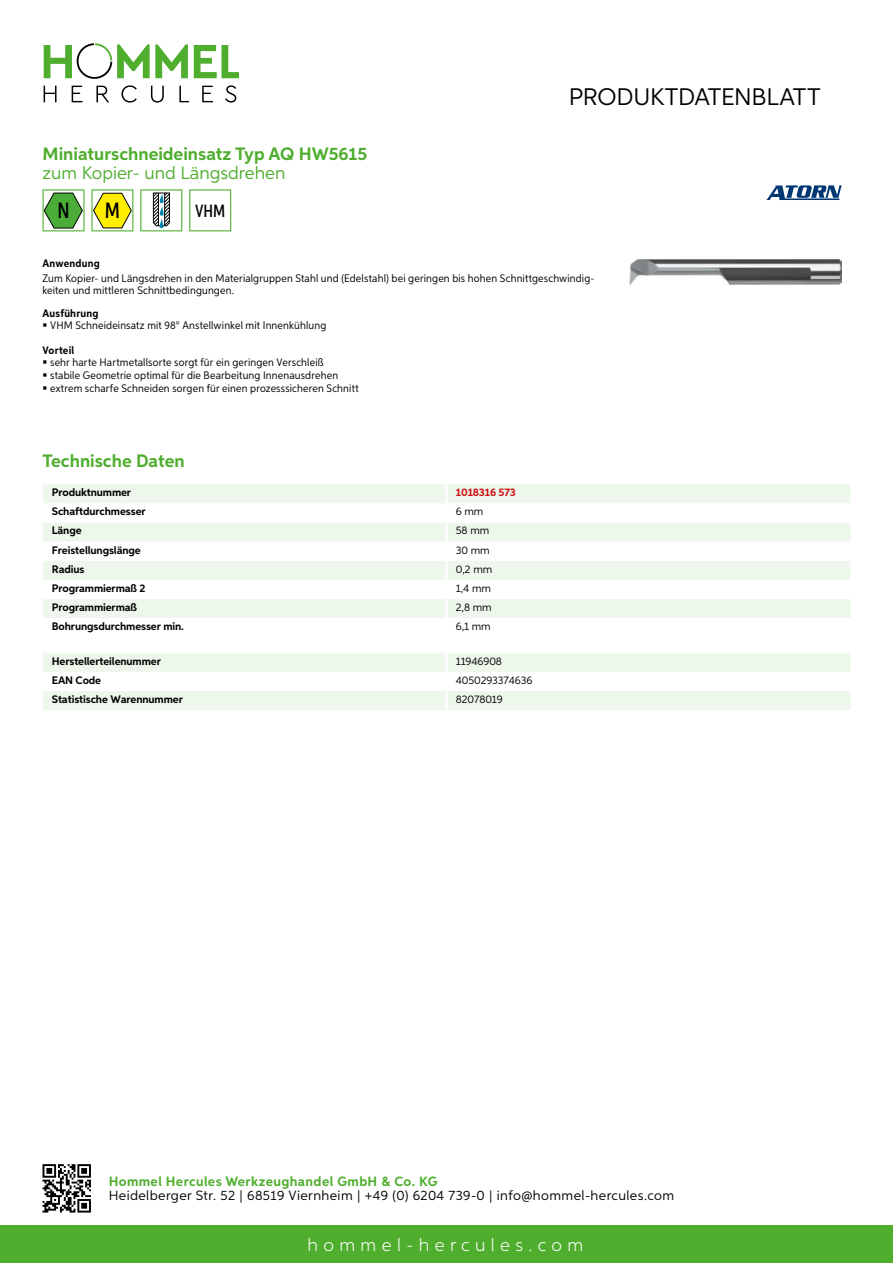
<style>
.page{position:relative;width:893px;height:1263px;background:#fff}
.page>*{position:absolute;margin:0;border:0;box-sizing:border-box;transform-origin:0 0}
.t1{font:24px "Aspira";letter-spacing:-.01em;color:#000}
.t2{font:500 22.2px "Aspira XX Nar";color:#000}
.t3{font:700 18px "Aspira";color:#50ae2f}
.t4{font:18px "Aspira";color:#50ae2f}
.t5{font:300 18px "Aspira";letter-spacing:.3em;color:#fff}
.t6{font:500 17.85px "Aspira XX Nar";color:#000}
.t7{font:13.5px "Aspira";letter-spacing:.03em;color:#000}
.t8{font:700 13.5px "Aspira";letter-spacing:.03em;color:#50ae2f}
.t9{font:10.95px/12.8px "Aspira Nar";letter-spacing:.015em;color:#000}
.t10{font:700 10.95px "Aspira";letter-spacing:-.01em;color:#000}
.t11{font:10.95px "Aspira";letter-spacing:-.01em;color:#000}
.t12{font:700 10.95px "Aspira Nar";letter-spacing:.02em;color:#000}
.t13{font:700 10.95px "Aspira";letter-spacing:-.01em;color:#cd1013}
</style>
<div class="page">
<div style="left:0;top:1226px;width:893px;height:37px;background:#50ae2f"></div>
<svg style="left:43px;top:1164px;width:48px;height:48px"></svg>
<svg style="left:194px;top:45px;width:45px;height:33px"></svg>
<svg style="left:44px;top:43px;width:144px;height:36px"></svg>
<svg style="left:44px;top:86px;width:13px;height:16px"></svg>
<svg style="left:72px;top:86px;width:10px;height:16px"></svg>
<svg style="left:96px;top:86px;width:13px;height:16px"></svg>
<svg style="left:121px;top:85px;width:16px;height:18px"></svg>
<svg style="left:151px;top:86px;width:13px;height:17px"></svg>
<svg style="left:179px;top:86px;width:10px;height:16px"></svg>
<svg style="left:202px;top:86px;width:11px;height:16px"></svg>
<svg style="left:225px;top:85px;width:11px;height:18px"></svg>
<div style="left:43px;top:484px;width:807px;height:19px;background:#eef7eb"></div>
<svg style="left:43px;top:523px;width:807px;height:95px;fill:#eef7eb"></svg>
<hr style="left:445px;top:484px;width:3px;height:19px;background:#fff">
<hr style="left:445px;top:523px;width:3px;height:19px;background:#fff">
<hr style="left:445px;top:542px;width:3px;height:19px;background:#fff">
<hr style="left:445px;top:561px;width:3px;height:19px;background:#fff">
<hr style="left:445px;top:580px;width:3px;height:19px;background:#fff">
<hr style="left:445px;top:599px;width:3px;height:19px;background:#fff">
<svg style="left:43px;top:653px;width:807px;height:57px"></svg>
<hr style="left:445px;top:691px;width:3px;height:19px;background:#fff">
<svg style="left:43px;top:189px;width:42px;height:42px"></svg>
<svg style="left:91px;top:189px;width:42px;height:42px"></svg>
<svg style="left:140px;top:189px;width:42px;height:42px"></svg>
<svg style="left:189px;top:189px;width:42px;height:42px"></svg>
<img style="left:629px;top:259px;width:213px;height:25px">
<svg style="left:766px;top:185px;width:76px;height:15px"></svg>
<h3 class="t3" style="left:43px;top:142px;width:326px">Miniaturschneideinsatz Typ AQ HW5615</h3>
<h3 class="t4" style="left:43px;top:162px;width:244px">zum Kopier- und Längsdrehen</h3>
<h2 class="t2" style="left:57px;top:197px;width:14px">N</h2>
<h2 class="t2" style="left:105px;top:197px;width:17px">M</h2>
<h3 class="t6" style="left:195px;top:200px;width:32px">VHM</h3>
<h1 class="t1" style="left:569px;top:82px;width:253px">Produktdatenblatt</h1>
<p class="t12" style="left:43px;top:257px;width:59px">Anwendung</p>
<p class="t9" style="left:43px;top:273px;width:553px;line-height:12px">Zum Kopier- und Längsdrehen in den Materialgruppen Stahl und (Edelstahl) bei geringen bis hohen Schnittgeschwindig&shy;keiten und mittleren Schnittbedingungen.</p>
<p class="t12" style="left:43px;top:306px;width:58px">Ausführung</p>
<p class="t9" style="left:50px;top:319px;width:278px">VHM Schneideinsatz mit 98° Anstellwinkel mit Innenkühlung</p>
<p class="t12" style="left:43px;top:343px;width:33px">Vorteil</p>
<p class="t9" style="left:50px;top:356px;width:310px">sehr harte Hartmetallsorte sorgt für ein geringen Verschleiß<br>stabile Geometrie optimal für die Bearbeitung Innenausdrehen extrem scharfe Schneiden sorgen für einen prozesssicheren Schnitt</p>
<h3 class="t3" style="left:43px;top:450px;width:144px">Technische Daten</h3>
<p class="t10" style="left:52px;top:486px;width:81px">Produktnummer</p>
<p class="t13" style="left:456px;top:486px;width:62px">1018316 573</p>
<p class="t10" style="left:52px;top:505px;width:95px">Schaftdurchmesser</p>
<p class="t11" style="left:456px;top:505px;width:29px">6 mm</p>
<p class="t10" style="left:52px;top:524px;width:31px">Länge</p>
<p class="t11" style="left:456px;top:524px;width:35px">58 mm</p>
<p class="t10" style="left:52px;top:543px;width:90px">Freistellungslänge</p>
<p class="t11" style="left:456px;top:543px;width:35px">30 mm</p>
<p class="t10" style="left:52px;top:562px;width:34px">Radius</p>
<p class="t11" style="left:456px;top:562px;width:38px">0,2 mm</p>
<p class="t10" style="left:52px;top:581px;width:95px">Programmiermaß 2</p>
<p class="t11" style="left:456px;top:581px;width:37px">1,4 mm</p>
<p class="t10" style="left:52px;top:600px;width:87px">Programmiermaß</p>
<p class="t11" style="left:456px;top:601px;width:37px">2,8 mm</p>
<p class="t10" style="left:52px;top:620px;width:134px">Bohrungsdurchmesser min.</p>
<p class="t11" style="left:456px;top:620px;width:36px">6,1 mm</p>
<p class="t10" style="left:52px;top:654px;width:111px">Herstellerteilenummer</p>
<p class="t11" style="left:456px;top:654px;width:48px">11946908</p>
<p class="t10" style="left:52px;top:673px;width:51px">EAN Code</p>
<p class="t11" style="left:456px;top:673px;width:78px">4050293374636</p>
<p class="t10" style="left:52px;top:692px;width:132px">Statistische Warennummer</p>
<p class="t11" style="left:456px;top:692px;width:48px">82078019</p>
<p class="t8" style="left:109px;top:1172px;width:330px">Hommel Hercules Werkzeughandel GmbH &amp; Co. KG</p>
<p class="t7" style="left:109px;top:1187px;width:567px">Heidelberger Str. 52 | 68519 Viernheim | +49 (0) 6204 739-0 | info@hommel-hercules.com</p>
<h3 class="t5" style="left:307px;top:1234px;width:277px">hommel-hercules.com</h3>
</div>
